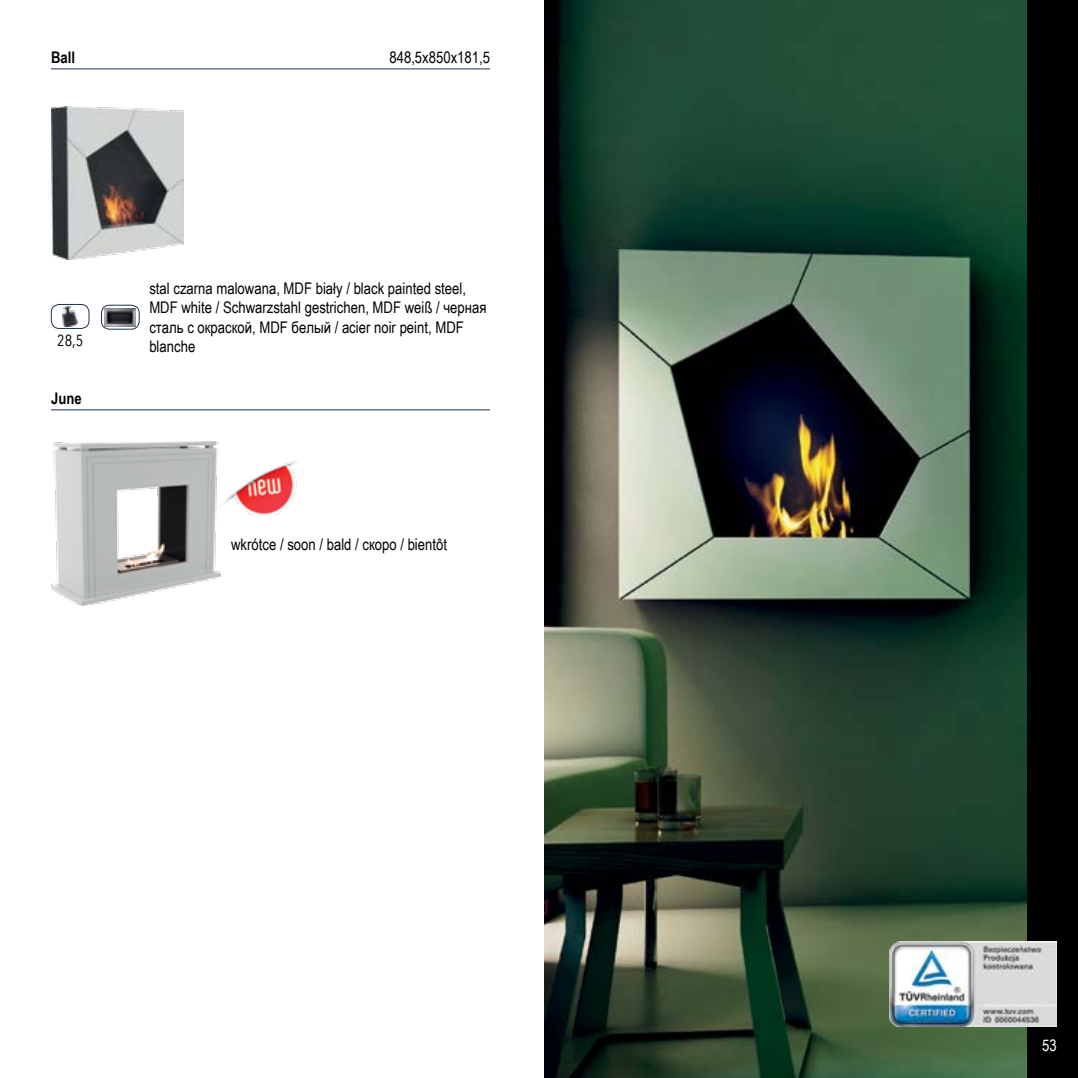
<style>
.page{position:relative;width:1078px;height:1078px;background:#fff}
.page>*{position:absolute;margin:0;border:0;box-sizing:border-box;transform-origin:0 0}
.t1{font:16px/19.2px "Arial Narrow";color:#000}
.t2{font:700 16px "Arial Narrow";color:#000}
.t3{font:16px "Avenir Next Condensed";color:#000}
.t4{font:16px "Arial Narrow";color:#fff}
</style>
<div class="page">
<div style="left:1026px;top:0;width:51px;height:1077px;background:#000"></div>
<img style="left:225px;top:460px;width:72px;height:55px">
<img style="left:544px;top:0;width:482px;height:1077px">
<hr style="left:51px;top:68px;width:439px;height:1px;background:#1f3249">
<hr style="left:51px;top:409px;width:439px;height:1px;background:#1f3249">
<img style="left:62px;top:306px;width:15px;height:20px">
<div style="left:51px;top:304px;width:38px;height:24px;border:1px solid #1f3249;border-radius:8px"></div>
<img style="left:105px;top:308px;width:31px;height:18px">
<div style="left:101px;top:305px;width:38px;height:24px;border:1px solid #1f3249;border-radius:8px"></div>
<img style="left:51px;top:106px;width:132px;height:153px">
<img style="left:51px;top:441px;width:170px;height:164px">
<img style="left:889px;top:941px;width:167px;height:85px">
<p class="t2" style="left:51px;top:45px;width:26px">Ball</p>
<p class="t1" style="left:389px;top:47px;width:102px">848,5x850x181,5</p>
<p class="t3" style="left:57px;top:331px;width:28px">28,5</p>
<p class="t2" style="left:51px;top:386px;width:32px">June</p>
<p class="t1" style="left:149px;top:278px;width:338px">stal czarna malowana, MDF biały / black painted steel, MDF white / Schwarzstahl gestrichen, MDF weiß / черная сталь с окраской, MDF белый / acier noir peint, MDF blanche</p>
<p class="t1" style="left:231px;top:534px;width:217px">wkrótce / soon / bald / скоро / bientôt</p>
<p class="t4" style="left:1042px;top:1033px;width:16px">53</p>
</div>
